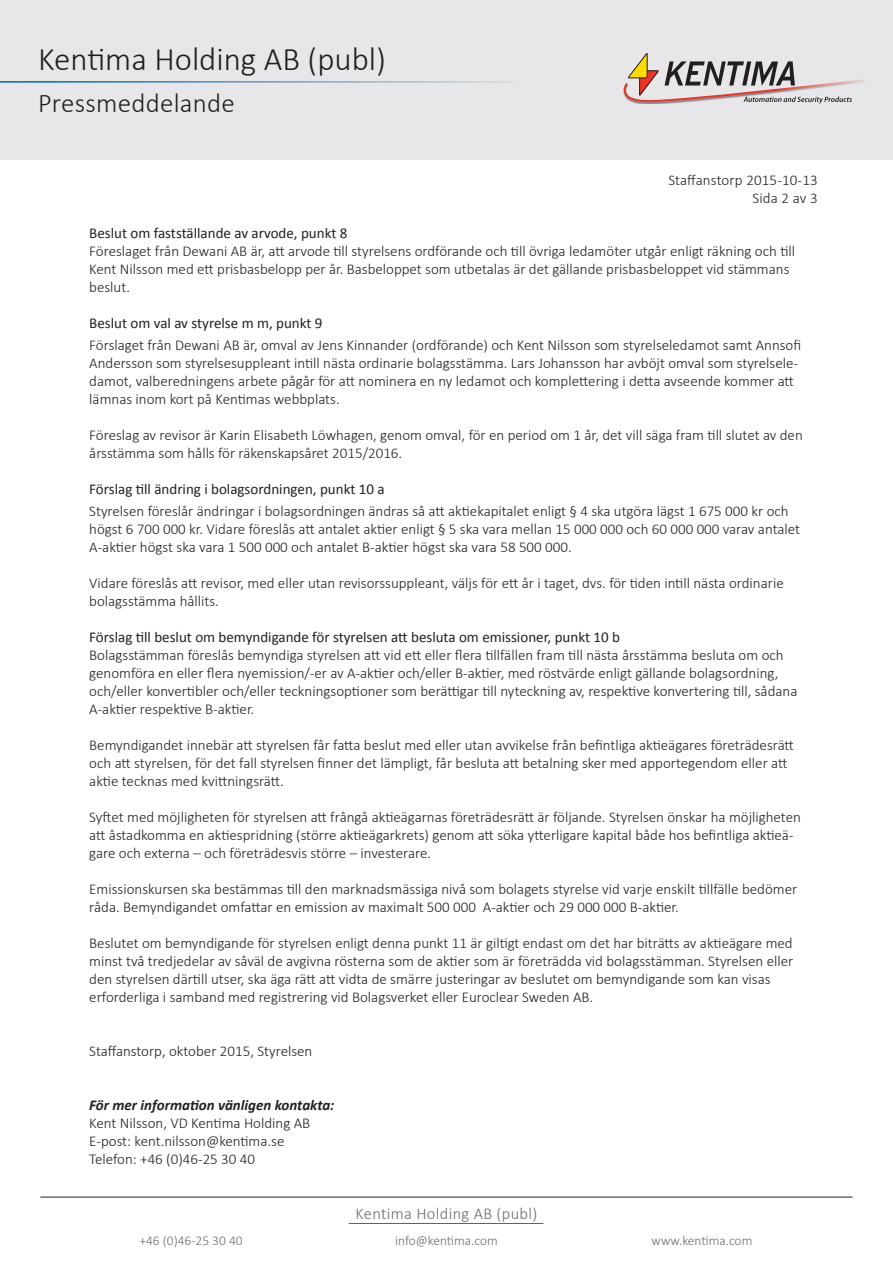
<style>
.page{position:relative;width:893px;height:1263px;background:#fff}
.page>*{position:absolute;margin:0;border:0;box-sizing:border-box;transform-origin:0 0}
.t1{font:300 33px "Calibri";color:#231f20}
.t2{font:300 27px "Calibri";letter-spacing:.01em;color:#231f20}
.t3{font:300 16.5px "Calibri";letter-spacing:.02em;color:#6c6d70}
.Brödtext{font:300 15px/18px "Calibri";color:#231f20}
.Brödtext-2{font:15px "Calibri";color:#231f20}
.För_mer_information{font:300 15px "Calibri";color:#231f20}
.För_mer_information-2{font:italic 700 15px "Calibri";color:#231f20}
.Ingress{font:300 15px "Calibri";letter-spacing:.01em;color:#231f20}
.t4{font:300 13.5px "Calibri";color:#6c6d70}
</style>
<div class="page">
<div style="left:0;top:0;width:893px;height:159px;background:#e7e7e9"></div>
<hr style="left:0;top:81px;width:516px;height:2px;background:#fff">
<svg style="left:623px;top:53px;width:242px;height:51px"></svg>
<hr style="left:40px;top:1197px;width:813px;height:1px;background:#231f20">
<hr style="left:349px;top:1223px;width:194px;height:1px;background:#636366">
<h1 class="t1" style="left:38px;top:39px;width:349px">Kentima Holding AB (publ)</h1>
<h2 class="t2" style="left:38px;top:86px;width:198px">Pressmeddelande</h2>
<p class="Ingress" style="left:668px;top:171px;width:151px">Staffanstorp 2015-10-13</p>
<p class="Ingress" style="left:752px;top:189px;width:67px">Sida 2 av 3</p>
<p class="Brödtext-2" style="left:89px;top:223px;width:260px">Beslut om fastställande av arvode, punkt 8</p>
<p class="Brödtext" style="left:89px;top:242px;width:707px">Föreslaget från Dewani AB är, att arvode till styrelsens ordförande och till övriga ledamöter utgår enligt räkning och till<br>Kent Nilsson med ett prisbasbelopp per år. Basbeloppet som utbetalas är det gällande prisbasbeloppet vid stämmans beslut.</p>
<p class="Brödtext-2" style="left:89px;top:313px;width:235px">Beslut om val av styrelse m m, punkt 9</p>
<p class="Brödtext" style="left:89px;top:336px;width:713px">Förslaget från Dewani AB är, omval av Jens Kinnander (ordförande) och Kent Nilsson som styrelseledamot samt Annsofi Andersson som styrelsesuppleant intill nästa ordinarie bolagsstämma. Lars Johansson har avböjt omval som styrelsele&shy;damot, valberedningens arbete pågår för att nominera en ny ledamot och komplettering i detta avseende kommer att lämnas inom kort på Kentimas webbplats.</p>
<p class="Brödtext" style="left:89px;top:426px;width:715px">Föreslag av revisor är Karin Elisabeth Löwhagen, genom omval, för en period om 1 år, det vill säga fram till slutet av den årsstämma som hålls för räkenskapsåret 2015/2016.</p>
<p class="Brödtext-2" style="left:89px;top:479px;width:297px">Förslag till ändring i bolagsordningen, punkt 10 a</p>
<p class="Brödtext" style="left:89px;top:502px;width:712px">Styrelsen föreslår ändringar i bolagsordningen ändras så att aktiekapitalet enligt § 4 ska utgöra lägst 1 675 000 kr och högst 6 700 000 kr. Vidare föreslås att antalet aktier enligt § 5 ska vara mellan 15 000 000 och 60 000 000 varav antalet<br>A-aktier högst ska vara 1 500 000 och antalet B-aktier högst ska vara 58 500 000.</p>
<p class="Brödtext" style="left:89px;top:574px;width:696px">Vidare föreslås att revisor, med eller utan revisorssuppleant, väljs för ett år i taget, dvs. för tiden intill nästa ordinarie bolagsstämma hållits.</p>
<p class="Brödtext-2" style="left:89px;top:628px;width:532px">Förslag till beslut om bemyndigande för styrelsen att besluta om emissioner, punkt 10 b</p>
<p class="Brödtext" style="left:89px;top:646px;width:710px">Bolagsstämman föreslås bemyndiga styrelsen att vid ett eller flera tillfällen fram till nästa årsstämma besluta om och genomföra en eller flera nyemission/-er av A-aktier och/eller B-aktier, med röstvärde enligt gällande bolagsordning, och/eller konvertibler och/eller teckningsoptioner som berättigar till nyteckning av, respektive konvertering till, sådana A-aktier respektive B-aktier.</p>
<p class="Brödtext" style="left:89px;top:736px;width:706px">Bemyndigandet innebär att styrelsen får fatta beslut med eller utan avvikelse från befintliga aktieägares företrädesrätt och att styrelsen, för det fall styrelsen finner det lämpligt, får besluta att betalning sker med apportegendom eller att aktie tecknas med kvittningsrätt.</p>
<p class="Brödtext" style="left:89px;top:808px;width:713px">Syftet med möjligheten för styrelsen att frångå aktieägarnas företrädesrätt är följande. Styrelsen önskar ha möjligheten att åstadkomma en aktiespridning (större aktieägarkrets) genom att söka ytterligare kapital både hos befintliga aktieä&shy;gare och externa – och företrädesvis större – investerare.</p>
<p class="Brödtext" style="left:89px;top:880px;width:709px">Emissionskursen ska bestämmas till den marknadsmässiga nivå som bolagets styrelse vid varje enskilt tillfälle bedömer råda. Bemyndigandet omfattar en emission av maximalt 500 000 A-aktier och 29 000 000 B-aktier.</p>
<p class="Brödtext" style="left:89px;top:934px;width:705px">Beslutet om bemyndigande för styrelsen enligt denna punkt 11 är giltigt endast om det har biträtts av aktieägare med minst två tredjedelar av såväl de avgivna rösterna som de aktier som är företrädda vid bolagsstämman. Styrelsen eller den styrelsen därtill utser, ska äga rätt att vidta de smärre justeringar av beslutet om bemyndigande som kan visas erforderliga i samband med registrering vid Bolagsverket eller Euroclear Sweden AB.</p>
<p class="Brödtext" style="left:89px;top:1042px;width:225px">Staffanstorp, oktober 2015, Styrelsen</p>
<p class="För_mer_information-2" style="left:89px;top:1096px;width:247px">För mer information vänligen kontakta:</p>
<p class="För_mer_information" style="left:89px;top:1114px;width:222px">Kent Nilsson, VD Kentima Holding AB</p>
<p class="För_mer_information" style="left:89px;top:1132px;width:197px">E-post: kent.nilsson@kentima.se</p>
<p class="För_mer_information" style="left:89px;top:1150px;width:167px">Telefon: +46 (0)46-25 30 40</p>
<p class="t3" style="left:356px;top:1203px;width:183px">Kentima Holding AB (publ)</p>
<p class="t4" style="left:139px;top:1232px;width:105px">+46 (0)46-25 30 40</p>
<p class="t4" style="left:395px;top:1232px;width:104px">info@kentima.com</p>
<p class="t4" style="left:652px;top:1232px;width:102px">www.kentima.com</p>
</div>
